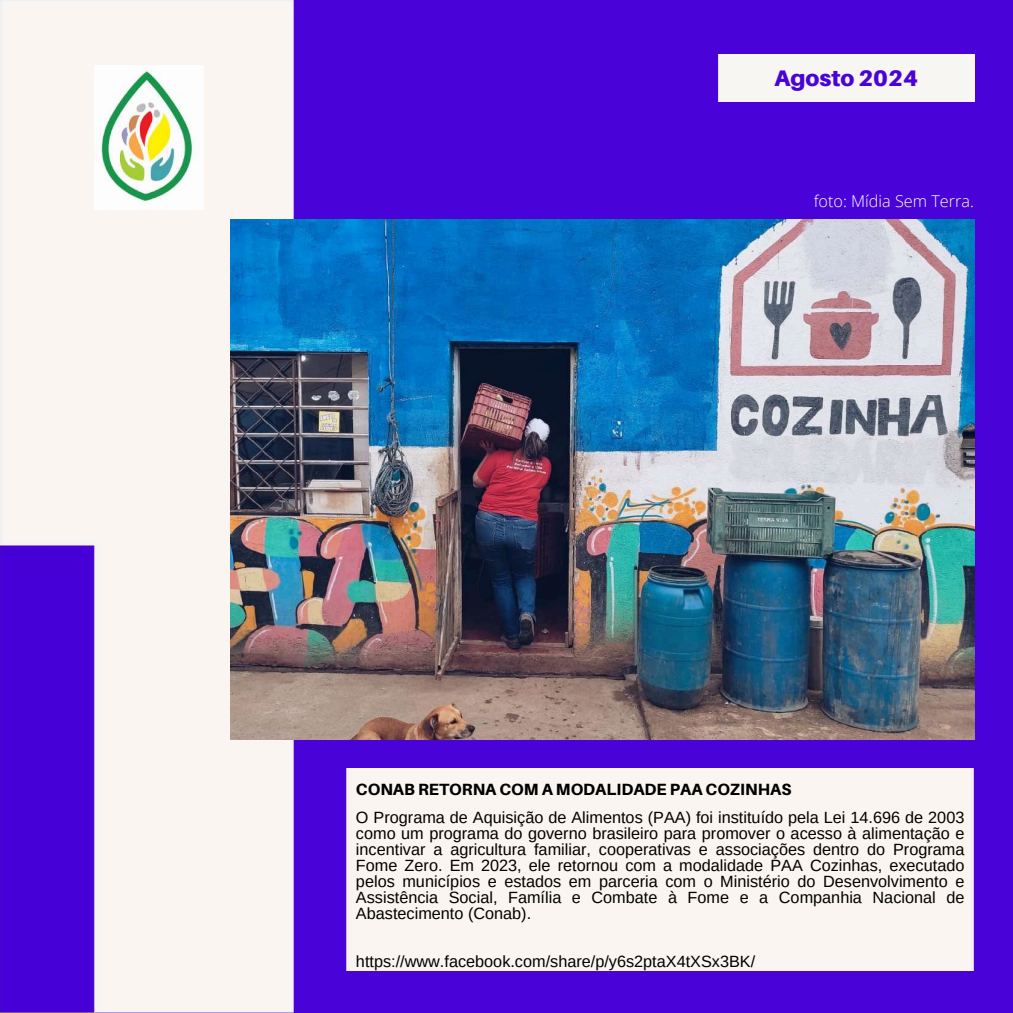
<style>
.page{position:relative;width:1013px;height:1013px;background:#fff}
.page>*{position:absolute;margin:0;border:0;box-sizing:border-box;transform-origin:0 0}
.t1{font:900 22.5px "Aileron";color:#4902d8}
.t2{font:16.25px/16px "Arimo";color:#000;text-align:justify}
.t3{font:800 16.25px "Aileron";color:#000}
.t4{font:300 16.25px "Open Sans";color:#fff}
</style>
<div class="page">
<div style="left:0;top:0;width:1012px;height:1012px;background:#4902d8"></div>
<div style="left:718px;top:54px;width:256px;height:47px;background:#f7f6f2"></div>
<div style="left:346px;top:768px;width:627px;height:202px;background:#faf5f0"></div>
<img style="left:0;top:0;width:299px;height:1012px">
<img style="left:230px;top:219px;width:744px;height:520px">
<img style="left:95px;top:65px;width:108px;height:145px">
<h1 class="t1" style="left:774px;top:64px;width:145px">Agosto 2024</h1>
<p class="t4" style="left:813px;top:189px;width:162px">foto: Mídia Sem Terra.</p>
<p class="t3" style="left:356px;top:779px;width:437px">CONAB RETORNA COM A MODALIDADE PAA COZINHAS</p>
<p class="t2" style="left:356px;top:809px;width:610px">O Programa de Aquisição de Alimentos (PAA) foi instituído pela Lei 14.696 de 2003 como um programa do governo brasileiro para promover o acesso à alimentação e incentivar a agricultura familiar, cooperativas e associações dentro do Programa Fome Zero. Em 2023, ele retornou com a modalidade PAA Cozinhas, executado pelos municípios e estados em parceria com o Ministério do Desenvolvimento e Assistência Social, Família e Combate à Fome e a Companhia Nacional de Abastecimento (Conab).</p>
<p class="t2" style="left:356px;top:952px;width:401px">https://www.facebook.com/share/p/y6s2ptaX4tXSx3BK/</p>
</div>
